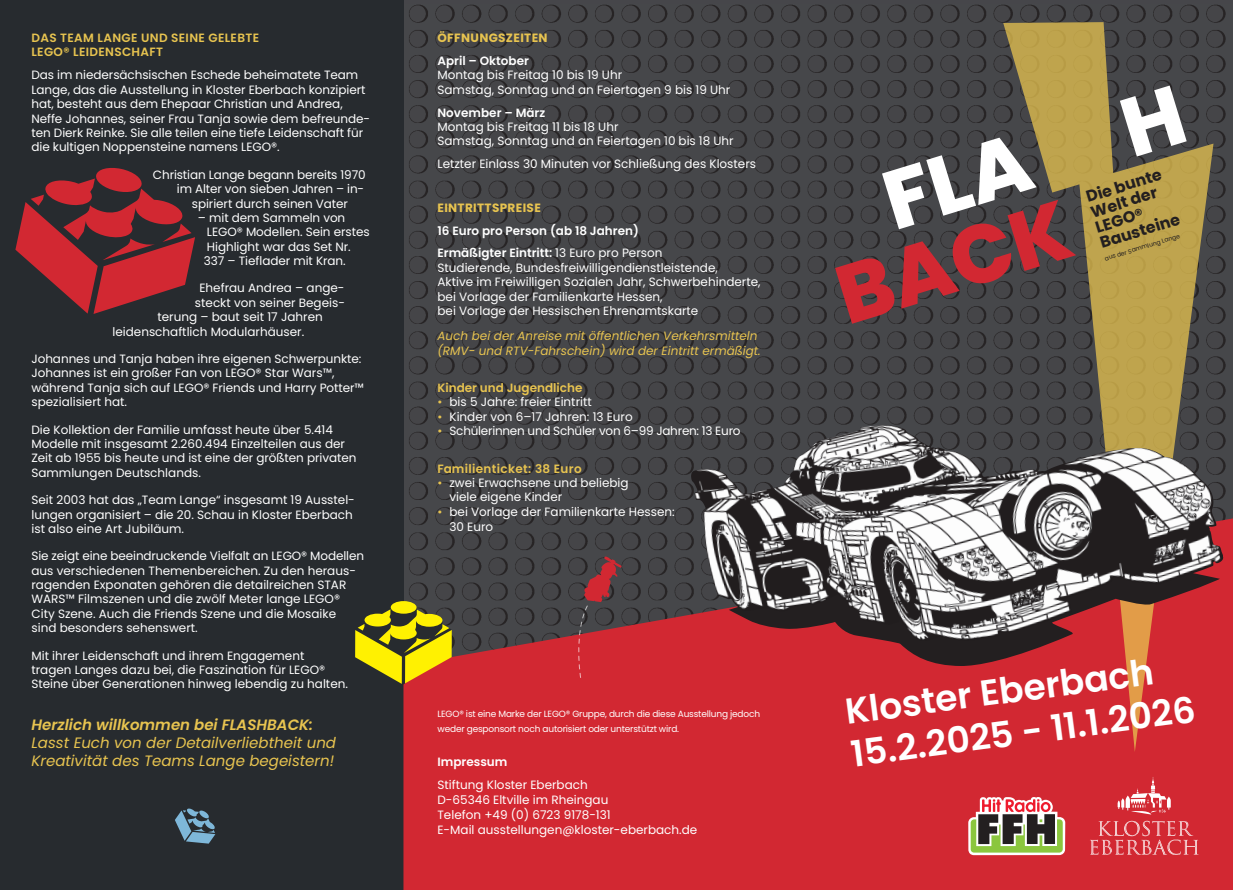
<style>
.page{position:relative;width:1233px;height:890px;background:#fff}
.page>*{position:absolute;margin:0;border:0;box-sizing:border-box;transform-origin:0 0}
.t1{font:600 36px/42.9px "Poppins";color:#fff}
.t2{font:700 15.9px/15.9px "Poppins";color:#231f20}
.t3{font:italic 15px/18px "Poppins";color:#e8c450}
.t4{font:italic 600 15px "Poppins";color:#e8c450}
.t5{font:12px/14.4px "Poppins";color:#fff}
.t6{font:600 12px/23px "Poppins";color:#fff}
.t7{font:italic 12px/14.4px "Poppins";color:#e8c450}
.t8{font:600 12px/14.4px "Poppins";letter-spacing:.03em;color:#e8c450}
.t9{font:12px "Poppins";letter-spacing:-.02em;color:#fff}
.t10{font:700 12px "Poppins";letter-spacing:.03em;color:#e8c450}
.t11{font:600 12px "Poppins";color:#e8c450}
.t12{font:9px/15px "Poppins";letter-spacing:-.02em;color:#fff}
.t13{font:6.15px "Poppins";color:#231f20}
.s1{font-weight:400}
.s2{color:#e8c450}
</style>
<div class="page">
<img style="left:403px;top:4px;width:830px;height:513px">
<hr style="left:403px;top:0;width:830px;height:4px;background:#46464a">
<div style="left:0;top:0;width:403px;height:889px;background:#272b2f"></div>
<svg style="left:403px;top:517px;width:830px;height:372px;background:#ba3139"></svg>
<svg style="left:882px;top:85px;width:121px;height:115px;fill:#46474a"></svg>
<svg style="left:835px;top:200px;width:168px;height:123px;background:#744347"></svg>
<svg style="left:1003px;top:22px;width:210px;height:729px;background:#916d53"></svg>
<svg style="left:968px;top:796px;width:97px;height:58px"></svg>
<svg style="left:1118px;top:776px;width:53px;height:38px;background:#db565e"></svg>
<svg style="left:1090px;top:820px;width:109px;height:34px;background:#d84952"></svg>
<svg style="left:729px;top:542px;width:491px;height:124px;background:#8a5758"></svg>
<svg style="left:869px;top:425px;width:15px;height:1px"></svg>
<svg style="left:15px;top:168px;width:180px;height:146px"></svg>
<svg style="left:355px;top:601px;width:97px;height:83px"></svg>
<svg style="left:175px;top:808px;width:40px;height:35px"></svg>
<svg style="left:573px;top:556px;width:49px;height:122px;background:#8c363c"></svg>
<p class="t8" style="left:31px;top:31px;width:229px">DAS TEAM LANGE UND SEINE GELEBTE<br>LEGO® LEIDENSCHAFT</p>
<p class="t5" style="left:31px;top:68px;width:340px">Das im niedersächsischen Eschede beheimatete Team Lange, das die Ausstellung in Kloster Eberbach konzipiert hat, besteht aus dem Ehepaar Christian und Andrea, Neffe Johannes, seiner Frau Tanja sowie dem befreunde&shy;ten Dierk Reinke. Sie alle teilen eine tiefe Leidenschaft für die kultigen Noppensteine namens LEGO®.</p>
<p class="t5" style="left:153px;top:167px;width:214px">Christian Lange begann bereits 1970</p>
<p class="t5" style="left:177px;top:182px;width:189px">im Alter von sieben Jahren – in-</p>
<p class="t5" style="left:192px;top:196px;width:158px">spiriert durch seinen Vater</p>
<p class="t5" style="left:204px;top:210px;width:167px;text-indent:-6px">– mit dem Sammeln von<br>LEGO® Modellen. Sein erstes<br>Highlight war das Set Nr.<br>337 – Tieflader mit Kran.</p>
<p class="t5" style="left:199px;top:281px;width:147px">Ehefrau Andrea – ange-</p>
<p class="t5" style="left:195px;top:295px;width:152px">steckt von seiner Begeis-</p>
<p class="t5" style="left:157px;top:310px;width:167px">terung – baut seit 17 Jahren</p>
<p class="t5" style="left:112px;top:324px;width:193px">leidenschaftlich Modularhäuser.</p>
<p class="t5" style="left:31px;top:351px;width:334px">Johannes und Tanja haben ihre eigenen Schwerpunkte:<br>Johannes ist ein großer Fan von LEGO® Star Wars™, während Tanja sich auf LEGO® Friends und Harry Potter™ spezialisiert hat.</p>
<p class="t5" style="left:31px;top:422px;width:327px">Die Kollektion der Familie umfasst heute über 5.414<br>Modelle mit insgesamt 2.260.494 Einzelteilen aus der Zeit ab 1955 bis heute und ist eine der größten privaten Sammlungen Deutschlands.</p>
<p class="t5" style="left:31px;top:492px;width:325px">Seit 2003 hat das „Team Lange“ insgesamt 19 Ausstel&shy;lungen organisiert – die 20. Schau in Kloster Eberbach ist also eine Art Jubiläum.</p>
<p class="t5" style="left:31px;top:548px;width:334px">Sie zeigt eine beeindruckende Vielfalt an LEGO® Modellen aus verschiedenen Themenbereichen. Zu den heraus&shy;ragenden Exponaten gehören die detailreichen STAR WARS™ Filmszenen und die zwölf Meter lange LEGO® City Szene. Auch die Friends Szene und die Mosaike sind besonders sehenswert.</p>
<p class="t5" style="left:31px;top:648px;width:318px">Mit ihrer Leidenschaft und ihrem Engagement<br>tragen Langes dazu bei, die Faszination für LEGO®<br>Steine über Generationen hinweg lebendig zu halten.</p>
<p class="t4" style="left:31px;top:715px;width:283px">Herzlich willkommen bei FLASHBACK:</p>
<p class="t3" style="left:31px;top:733px;width:306px">Lasst Euch von der Detailverliebtheit und<br>Kreativität des Teams Lange begeistern!</p>
<p class="t10" style="left:437px;top:31px;width:112px">ÖFFNUNGSZEITEN</p>
<p class="t6" style="left:437px;top:49px;width:93px">April – Oktober</p>
<p class="t5" style="left:437px;top:68px;width:294px">Montag bis Freitag 10 bis 19 Uhr<br>Samstag, Sonntag und an Feiertagen 9 bis 19 Uhr</p>
<p class="t6" style="left:437px;top:101px;width:109px">November – März</p>
<p class="t5" style="left:437px;top:120px;width:297px">Montag bis Freitag 11 bis 18 Uhr<br>Samstag, Sonntag und an Feiertagen 10 bis 18 Uhr</p>
<p class="t5" style="left:437px;top:157px;width:320px">Letzter Einlass 30 Minuten vor Schließung des Klosters</p>
<p class="t10" style="left:437px;top:200px;width:105px">EINTRITTSPREISE</p>
<p class="t6" style="left:437px;top:219px;width:226px">16 Euro pro Person (ab 18 Jahren)<br>Ermäßigter Eintritt: <span class="s1">13 Euro pro Person</span></p>
<p class="t5" style="left:437px;top:260px;width:325px">Studierende, Bundesfreiwilligendienstleistende,<br>Aktive im Freiwilligen Sozialen Jahr, Schwerbehinderte, bei Vorlage der Familienkarte Hessen,<br>bei Vorlage der Hessischen Ehrenamtskarte</p>
<p class="t7" style="left:437px;top:329px;width:325px">Auch bei der Anreise mit öffentlichen Verkehrsmitteln (RMV- und RTV-Fahrschein) wird der Eintritt ermäßigt.</p>
<p class="t11" style="left:437px;top:380px;width:146px">Kinder und Jugendliche</p>
<p class="t5" style="left:437px;top:395px;width:156px"><span class="s2">•</span> bis 5 Jahre: freier Eintritt</p>
<p class="t5" style="left:437px;top:409px;width:197px"><span class="s2">•</span> Kinder von 6–17 Jahren: 13 Euro</p>
<p class="t9" style="left:437px;top:424px;width:305px"><span class="s2">•</span> Schülerinnen und Schüler von 6–99 Jahren: 13 Euro</p>
<p class="t8" style="left:437px;top:461px;width:146px">Familienticket: 38 Euro</p>
<p class="t5" style="left:449px;top:475px;width:181px;text-indent:-12px"><span class="s2">•</span> zwei Erwachsene und beliebig viele eigene Kinder</p>
<p class="t5" style="left:449px;top:504px;width:227px;line-height:15px;text-indent:-12px"><span class="s2">•</span> bei Vorlage der Familienkarte Hessen:<br>30 Euro</p>
<p class="t12" style="left:437px;top:705px;width:324px">LEGO® ist eine Marke der LEGO® Gruppe, durch die diese Ausstellung jedoch weder gesponsort noch autorisiert oder unterstützt wird.</p>
<p class="t6" style="left:437px;top:750px;width:71px">Impressum</p>
<p class="t5" style="left:437px;top:777px;width:261px;line-height:15px">Stiftung Kloster Eberbach<br>D-65346 Eltville im Rheingau<br>Telefon +49 (0) 6723 9178-131<br>E-Mail ausstellungen@kloster-eberbach.de</p>
<h2 class="t2" style="left:1084px;top:189px;width:84px;rotate:-17deg">Die bunte<br>Welt der<br>LEGO®<br>Bausteine</h2>
<p class="t13" style="left:1104px;top:255px;width:80px;rotate:-17deg">aus der Sammlung Lange</p>
<h1 class="t1" style="left:843px;top:689px;width:349px;rotate:-7deg">Kloster Eberbach<br>15.2.2025 - 11.1.2026</h1>
</div>
